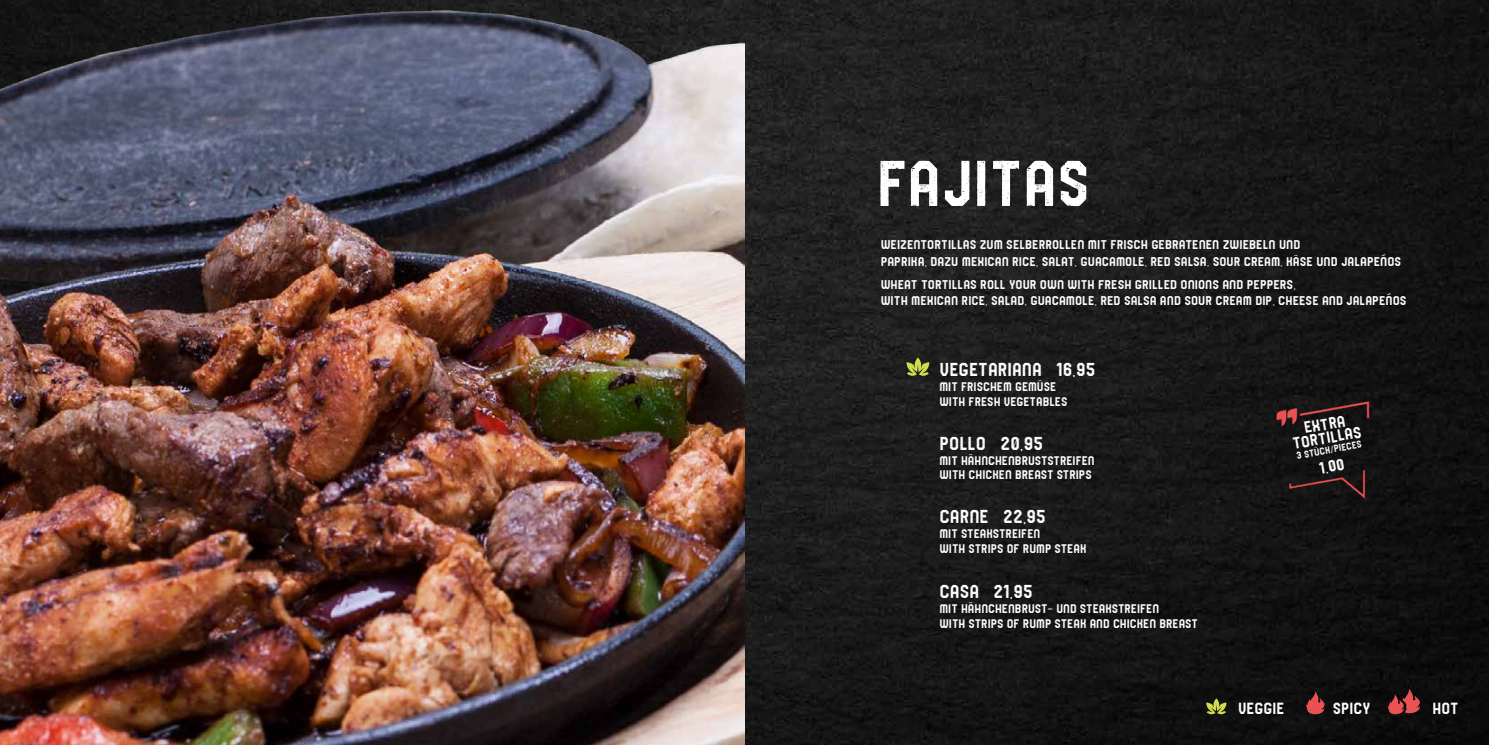
<style>
.page{position:relative;width:1489px;height:745px;background:#fff}
.page>*{position:absolute;margin:0;border:0;box-sizing:border-box;transform-origin:0 0}
.t1{font:64.75px "Douglas Calgury Block";color:#fff}
.t2{font:18.75px "Douglas Calgury Block";color:#fff}
.t3{font:16.25px/13.8px "Douglas Calgury Block";color:#fff;text-align:center}
.t4{font:16.12px "Douglas Calgury Block";color:#fff}
.t5{font:12.75px/16.5px "Douglas Calgury Block";color:#fff}
.t6{font:12.5px/15px "Douglas Calgury Block";color:#fff}
.t7{font:10px "Douglas Calgury Block";color:#fff}
</style>
<div class="page">
<img style="left:744px;top:0;width:744px;height:744px">
<svg style="left:906px;top:357px;width:23px;height:18px"></svg>
<img style="left:0;top:0;width:744px;height:744px">
<svg style="left:1206px;top:698px;width:20px;height:15px"></svg>
<svg style="left:1304px;top:690px;width:20px;height:24px"></svg>
<svg style="left:1385px;top:687px;width:35px;height:27px"></svg>
<img style="left:1258px;top:385px;width:140px;height:132px">
<h1 class="t1" style="left:876px;top:139px;width:215px">FAJITAS</h1>
<p class="t5" style="left:880px;top:236px;width:522px">WEIZENTORTILLAS ZUM SELBERROLLEN MIT FRISCH GEBRATENEN ZWIEBELN UND<br>PAPRIKA, DAZU MEXICAN RICE, SALAT, GUACAMOLE, RED SALSA, SOUR CREAM, KÄSE UND JALAPEÑOS</p>
<p class="t5" style="left:880px;top:275px;width:527px">WHEAT TORTILLAS ROLL YOUR OWN WITH FRESH GRILLED ONIONS AND PEPPERS,<br>WITH MEXICAN RICE, SALAD, GUACAMOLE, RED SALSA AND SOUR CREAM DIP, CHEESE AND JALAPEÑOS</p>
<h2 class="t2" style="left:939px;top:356px;width:157px">VEGETARIANA 16,95</h2>
<p class="t6" style="left:939px;top:378px;width:129px">MIT FRISCHEM GEMÜSE<br>WITH FRESH VEGETABLES</p>
<h2 class="t2" style="left:939px;top:430px;width:105px">POLLO 20,95</h2>
<p class="t6" style="left:939px;top:452px;width:157px;line-height:14.5px">MIT HÄHNCHENBRUSTSTREIFEN<br>WITH CHICKEN BREAST STRIPS</p>
<h2 class="t2" style="left:939px;top:503px;width:108px">CARNE 22,95</h2>
<p class="t6" style="left:939px;top:525px;width:148px">MIT STEAKSTREIFEN<br>WITH STRIPS OF RUMP STEAK</p>
<h2 class="t2" style="left:939px;top:577px;width:95px">CASA 21,95</h2>
<p class="t6" style="left:939px;top:600px;width:260px">MIT HÄHNCHENBRUST- UND STEAKSTREIFEN<br>WITH STRIPS OF RUMP STEAK AND CHICKEN BREAST</p>
<p class="t3" style="left:1289px;top:422px;width:71px;rotate:-10deg">EXTRA<br>TORTILLAS</p>
<p class="t7" style="left:1295px;top:448px;width:67px;rotate:-10deg">3 STÜCK/PIECES</p>
<p class="t3" style="left:1318px;top:460px;width:27px;rotate:-10deg">1,00</p>
<p class="t4" style="left:1237px;top:697px;width:48px">VEGGIE</p>
<p class="t4" style="left:1332px;top:697px;width:39px">SPICY</p>
<p class="t4" style="left:1432px;top:697px;width:28px">HOT</p>
</div>
